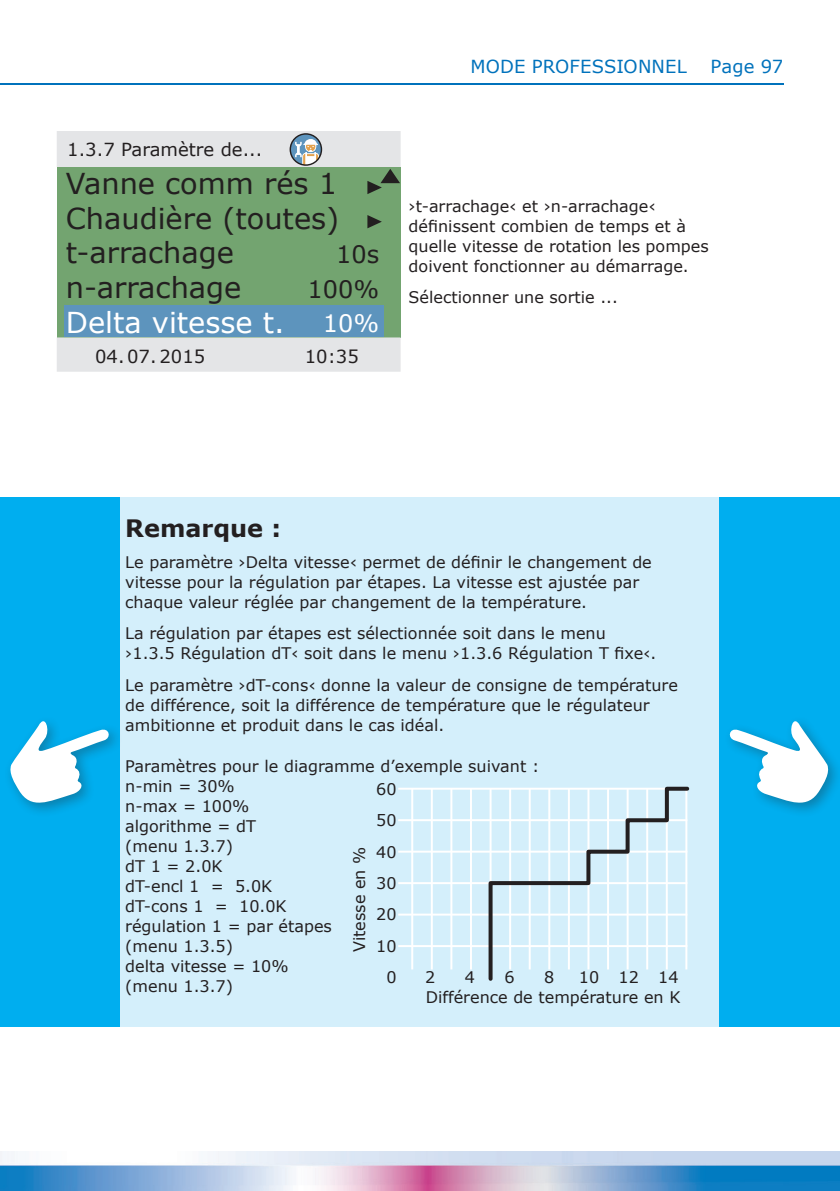
<style>
.page{position:relative;width:840px;height:1191px;background:#fff}
.page>*{position:absolute;margin:0;border:0;box-sizing:border-box;transform-origin:0 0}
.t1{font:28.8px/34.6px "Verdana";color:#231f20}
.t2{font:28.8px "Verdana";color:#fff}
.t3{font:700 24px "Verdana";color:#231f20}
.t4{font:24px/34.6px "Verdana";color:#231f20;text-align:right}
.t5{font:24px "Verdana";color:#fff}
.t6{font:18px "Verdana";color:#231f20}
.t7{font:18px "Verdana";letter-spacing:.005em;color:#0072bc}
.t8{font:16px/20px "Verdana";color:#231f20}
</style>
<div class="page">
<hr style="left:0;top:84px;width:782px;height:1px;background:#0072bc">
<img style="left:0;top:1151px;width:839px;height:40px">
<svg style="left:57px;top:131px;width:343px;height:241px;background:#90b49b"></svg>
<svg style="left:367px;top:215px;width:14px;height:13px"></svg>
<svg style="left:367px;top:169px;width:33px;height:25px"></svg>
<svg style="left:289px;top:133px;width:33px;height:33px"></svg>
<div style="left:116px;top:497px;width:606px;height:529px;background:#d4effb"></div>
<div style="left:719px;top:497px;width:120px;height:529px;background:#00aeef"></div>
<div style="left:0;top:497px;width:119px;height:529px;background:#00aeef"></div>
<hr style="left:398px;top:945px;width:289px;height:2px;background:#fff">
<hr style="left:398px;top:913px;width:289px;height:2px;background:#fff">
<hr style="left:398px;top:882px;width:289px;height:2px;background:#fff">
<hr style="left:398px;top:850px;width:289px;height:2px;background:#fff">
<hr style="left:398px;top:819px;width:289px;height:2px;background:#fff">
<hr style="left:398px;top:787px;width:289px;height:2px;background:#fff">
<hr style="left:411px;top:789px;width:2px;height:180px;background:#fff">
<hr style="left:430px;top:789px;width:2px;height:180px;background:#fff">
<hr style="left:450px;top:789px;width:2px;height:180px;background:#fff">
<hr style="left:469px;top:789px;width:2px;height:180px;background:#fff">
<svg style="left:486px;top:786px;width:204px;height:195px"></svg>
<div style="left:723px;top:715px;width:116px;height:102px;background:#231f20;opacity:.33"></div>
<svg style="left:726px;top:715px;width:104px;height:95px"></svg>
<div style="left:4px;top:715px;width:119px;height:102px;background:#231f20;opacity:.33"></div>
<svg style="left:8px;top:715px;width:104px;height:95px"></svg>
<p class="t6" style="left:67px;top:137px;width:196px">1.3.7 Paramètre de...</p>
<h1 class="t1" style="left:66px;top:166px;width:275px">Vanne comm rés 1<br>Chaudière (toutes) t-arrachage n-arrachage</h1>
<h1 class="t2" style="left:66px;top:302px;width:220px">Delta vitesse t.</h1>
<h2 class="t4" style="left:307px;top:237px;width:73px">10s<br>100%</h2>
<h2 class="t5" style="left:322px;top:307px;width:58px">10%</h2>
<p class="t6" style="left:95px;top:344px;width:112px">04. 07. 2015</p>
<p class="t6" style="left:305px;top:344px;width:55px">10:35</p>
<p class="t7" style="left:470px;top:54px;width:218px">MODE PROFESSIONNEL</p>
<p class="t7" style="left:710px;top:54px;width:74px">Page 97</p>
<p class="t8" style="left:408px;top:195px;width:301px">›t-arrachage‹ et ›n-arrachage‹ définissent combien de temps et à quelle vitesse de rotation les pompes doivent fonctionner au démarrage.</p>
<p class="t8" style="left:408px;top:287px;width:211px">Sélectionner une sortie ...</p>
<h2 class="t3" style="left:125px;top:512px;width:157px">Remarque :</h2>
<p class="t8" style="left:125px;top:552px;width:528px">Le paramètre ›Delta vitesse‹ permet de définir le changement de vitesse pour la régulation par étapes. La vitesse est ajustée par chaque valeur réglée par changement de la température.</p>
<p class="t8" style="left:125px;top:623px;width:532px">La régulation par étapes est sélectionnée soit dans le menu ›1.3.5 Régulation dT‹ soit dans le menu ›1.3.6 Régulation T fixe‹.</p>
<p class="t8" style="left:125px;top:675px;width:554px">Le paramètre ›dT-cons‹ donne la valeur de consigne de température de différence, soit la différence de température que le régulateur ambitionne et produit dans le cas idéal.</p>
<p class="t8" style="left:125px;top:756px;width:415px">Paramètres pour le diagramme d’exemple suivant : n-min = 30%<br>n-max = 100%<br>algorithme = dT<br>(menu 1.3.7)<br>dT 1 = 2.0K<br>dT-encl 1 = 5.0K<br>dT-cons 1 = 10.0K<br>régulation 1 = par étapes<br>(menu 1.3.5)<br>delta vitesse = 10%<br>(menu 1.3.7)</p>
<p class="t8" style="left:376px;top:773px;width:22px;line-height:31.4px;text-align:right">60<br>50<br>40<br>30<br>20<br>10<br>0</p>
<p class="t8" style="left:349px;top:952px;width:107px;rotate:-90deg">Vitesse en %</p>
<p class="t8" style="left:425px;top:967px;width:12px">2</p>
<p class="t8" style="left:464px;top:967px;width:12px">4</p>
<p class="t8" style="left:504px;top:967px;width:12px">6</p>
<p class="t8" style="left:544px;top:967px;width:12px">8</p>
<p class="t8" style="left:578px;top:967px;width:101px">10 12 14</p>
<p class="t8" style="left:425px;top:987px;width:256px">Différence de température en K</p>
</div>
